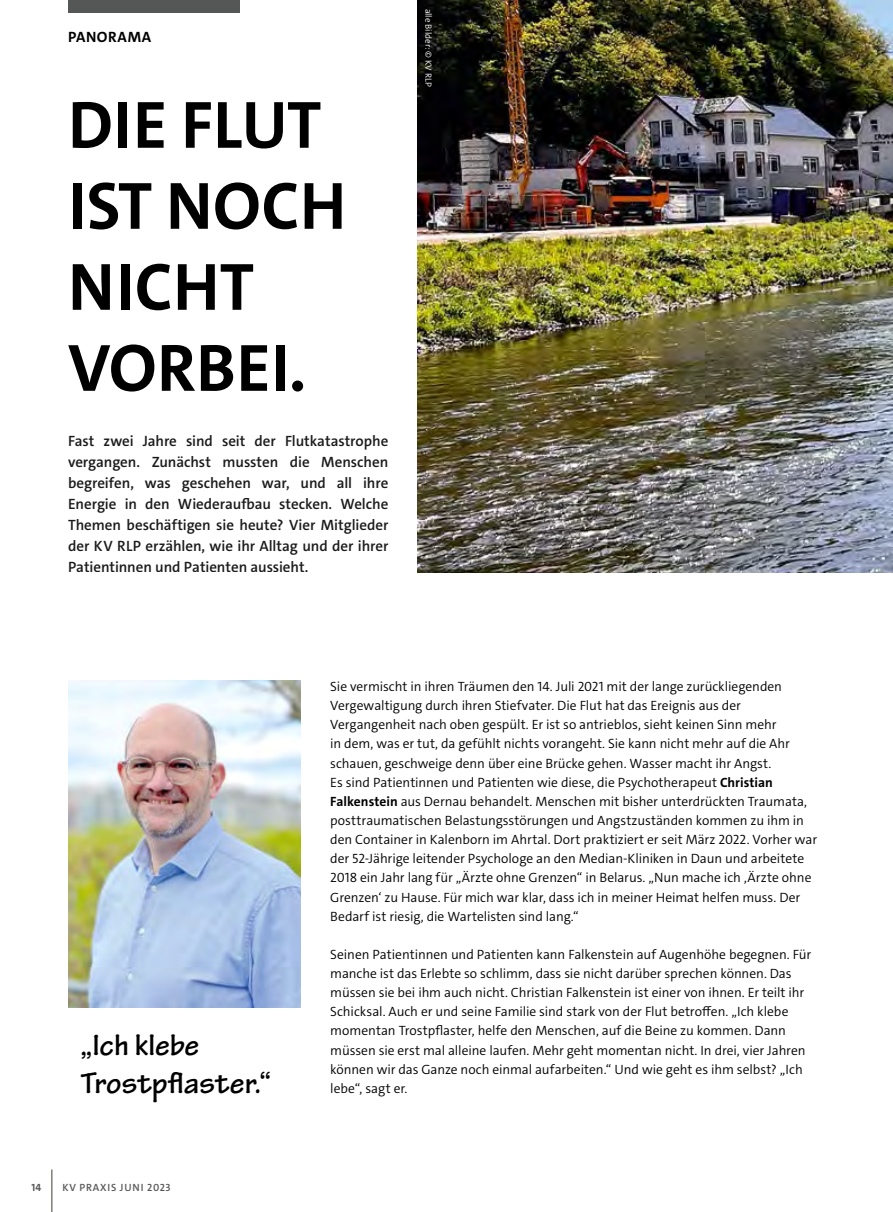
<style>
.page{position:relative;width:893px;height:1212px;background:#fff}
.page>*{position:absolute;margin:0;border:0;box-sizing:border-box;transform-origin:0 0}
.t1{font:700 67.5px/81px "The Sans";letter-spacing:.005em;color:#000}
.t2{font:700 31.5px/37.8px "Tekton Pro";letter-spacing:-.005em;color:#000}
.t3{font:600 15px/21px "The Sans";letter-spacing:-.005em;color:#000;text-align:justify}
.t4{font:700 15px "The Sans";color:#000}
.t5{font:300 13.5px/19.2px "The Sans";letter-spacing:-.005em;color:#000}
.t6{font:600 10.5px "The Sans";letter-spacing:.075em;color:#555756}
.t7{font:700 10.5px "The Sans";color:#555756}
.t8{font:300 9px "The Sans";color:#fff}
.s1{font-weight:700}
</style>
<div class="page">
<img style="left:417px;top:0;width:476px;height:572px">
<img style="left:68px;top:681px;width:232px;height:326px">
<hr style="left:51px;top:1169px;width:1px;height:43px;background:#100d00">
<div style="left:68px;top:0;width:171px;height:13px;background:#555756"></div>
<p class="t4" style="left:68px;top:27px;width:15px">Panorama</p>
<h1 class="t1" style="left:68px;top:85px;width:280px">DIE FLUT<br>IST NOCH<br>NICHT<br>VORBEI.</h1>
<p class="t3" style="left:68px;top:430px;width:322px">Fast zwei Jahre sind seit der Flutkatastrophe vergangen. Zunächst mussten die Menschen begreifen, was geschehen war, und all ihre Energie in den Wiederaufbau stecken. Welche Themen beschäftigen sie heute? Vier Mitglieder der KV RLP erzählen, wie ihr Alltag und der ihrer Patientinnen und Patienten aussieht.</p>
<p class="t8" style="left:434px;top:9px;width:80px;rotate:90deg">alle Bilder: © KV RLP</p>
<h2 class="t2" style="left:81px;top:1027px;width:191px">„Ich klebe<br>Trostpflaster.“</h2>
<p class="t7" style="left:31px;top:1180px;width:11px">14</p>
<p class="t6" style="left:63px;top:1180px;width:110px">KV PRAXIS JUNI 2023</p>
<p class="t5" style="left:330px;top:677px;width:488px">Sie vermischt in ihren Träumen den 14. Juli 2021 mit der lange zurückliegenden Vergewaltigung durch ihren Stiefvater. Die Flut hat das Ereignis aus der Vergangenheit nach oben gespült. Er ist so antrieblos, sieht keinen Sinn mehr<br>in dem, was er tut, da gefühlt nichts vorangeht. Sie kann nicht mehr auf die Ahr schauen, geschweige denn über eine Brücke gehen. Wasser macht ihr Angst.<br>Es sind Patientinnen und Patienten wie diese, die Psychotherapeut <span class="s1">Christian Falkenstein</span> aus Dernau behandelt. Menschen mit bisher unterdrückten Traumata, posttraumatischen Belastungsstörungen und Angstzuständen kommen zu ihm in den Container in Kalenborn im Ahrtal. Dort praktiziert er seit März 2022. Vorher war der 52-Jährige leitender Psychologe an den Median-Kliniken in Daun und arbeitete 2018 ein Jahr lang für „Ärzte ohne Grenzen“ in Belarus. „Nun mache ich ‚Ärzte ohne Grenzen‘ zu Hause. Für mich war klar, dass ich in meiner Heimat helfen muss. Der Bedarf ist riesig, die Wartelisten sind lang.“</p>
<p class="t5" style="left:330px;top:945px;width:483px">Seinen Patientinnen und Patienten kann Falkenstein auf Augenhöhe begegnen. Für manche ist das Erlebte so schlimm, dass sie nicht darüber sprechen können. Das müssen sie bei ihm auch nicht. Christian Falkenstein ist einer von ihnen. Er teilt ihr Schicksal. Auch er und seine Familie sind stark von der Flut betroffen. „Ich klebe momentan Trostpflaster, helfe den Menschen, auf die Beine zu kommen. Dann müssen sie erst mal alleine laufen. Mehr geht momentan nicht. In drei, vier Jahren können wir das Ganze noch einmal aufarbeiten.“ Und wie geht es ihm selbst? „Ich lebe“, sagt er.</p>
</div>
